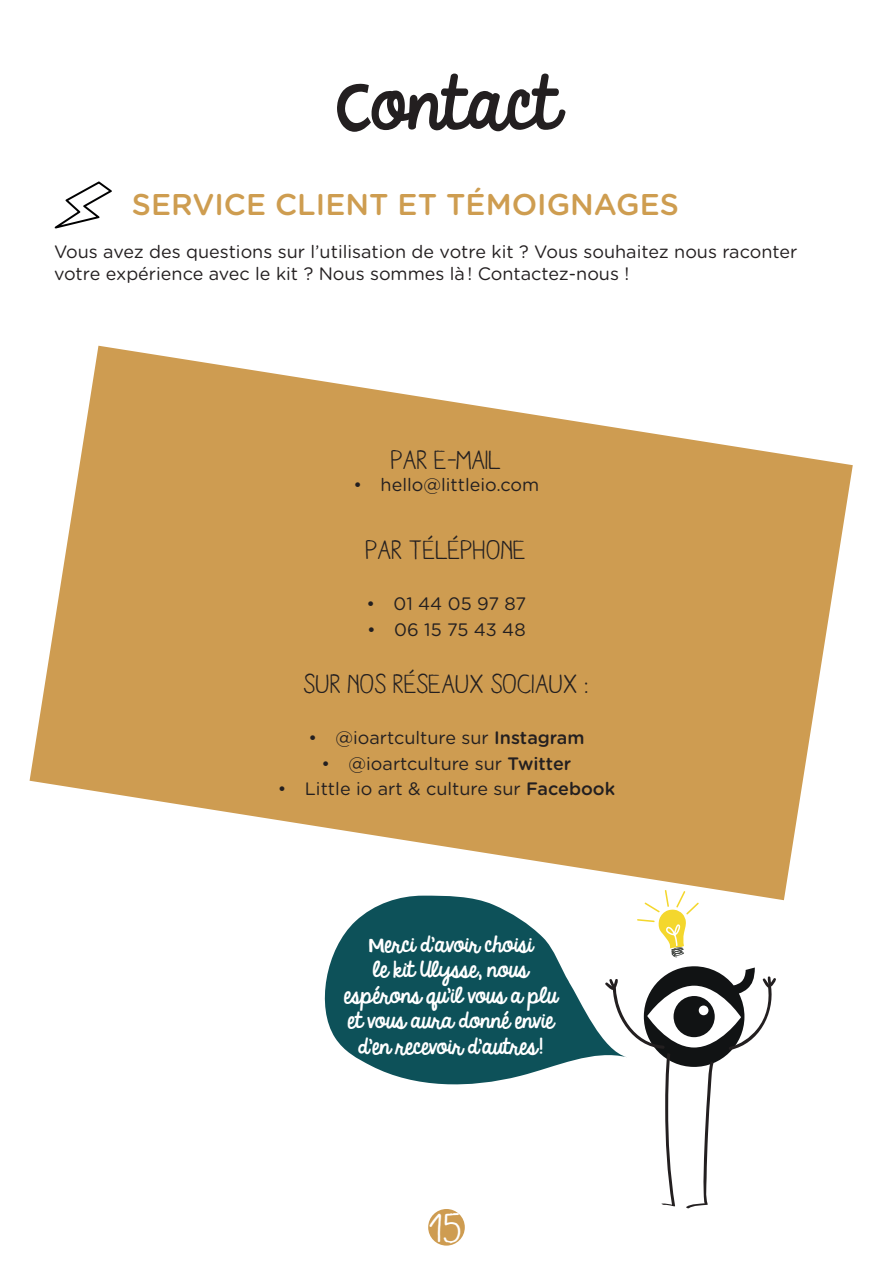
<style>
.page{position:relative;width:893px;height:1263px;background:#fff}
.page>*{position:absolute;margin:0;border:0;box-sizing:border-box;transform-origin:0 0}
.t1{font:66px "KG Always A Good Time";color:#231f20}
.t2{font:42px "Aracne";color:#fff}
.t3{font:500 30px "Gotham Rounded";color:#ce9d50}
.t4{font:27px "Aracne";color:#231f20}
.t5{font:19.5px/25.5px "KG Always A Good Time";color:#fff;text-align:center}
.t6{font:18px/21.6px "Gotham Rounded";color:#231f20}
.s1{font-family:"KG Shadowofthe Day"}
.s2{font-weight:500}
</style>
<div class="page">
<div style="left:428px;top:1209px;width:37px;height:36px;background:#ce9c51;border-radius:50%"></div>
<svg style="left:30px;top:346px;width:823px;height:554px;fill:#ce9c51"></svg>
<svg style="left:55px;top:181px;width:57px;height:48px"></svg>
<svg style="left:315px;top:896px;width:312px;height:189px;fill:#0d5159"></svg>
<svg style="left:637px;top:889px;width:62px;height:68px"></svg>
<svg style="left:604px;top:966px;width:172px;height:243px"></svg>
<h1 class="t1" style="left:335px;top:54px;width:225px"><span class="s1">C</span>ontact</h1>
<h3 class="t3" style="left:132px;top:183px;width:549px">SERVICE CLIENT ET TÉMOIGNAGES</h3>
<p class="t6" style="left:54px;top:240px;width:745px">Vous avez des questions sur l’utilisation de votre kit ? Vous souhaitez nous raconter votre expérience avec le kit ? Nous sommes là ! Contactez-nous !</p>
<h3 class="t4" style="left:391px;top:444px;width:112px">PAR E-MAIL</h3>
<p class="t6" style="left:354px;top:473px;width:187px">• hello@littleio.com</p>
<h3 class="t4" style="left:366px;top:534px;width:162px">PAR TÉLÉPHONE</h3>
<p class="t6" style="left:367px;top:592px;width:161px">• 01 44 05 97 87</p>
<p class="t6" style="left:367px;top:617px;width:160px">• 06 15 75 43 48</p>
<h3 class="t4" style="left:304px;top:669px;width:286px">SUR NOS RÉSEAUX SOCIAUX :</h3>
<p class="t6" style="left:308px;top:726px;width:278px">• @ioartculture sur <span class="s2">Instagram</span></p>
<p class="t6" style="left:322px;top:752px;width:251px">• @ioartculture sur <span class="s2">Twitter</span></p>
<p class="t6" style="left:278px;top:777px;width:339px">• Little io art &amp; culture sur <span class="s2">Facebook</span></p>
<p class="t5" style="left:344px;top:932px;width:215px"><span class="s1">M</span>erci d’avoir choisi<br>le kit Ulysse, nous espérons qu’il vous a plu et vous aura donné envie d’en recevoir d’autres !</p>
<h2 class="t2" style="left:430px;top:1203px;width:34px">15</h2>
</div>
